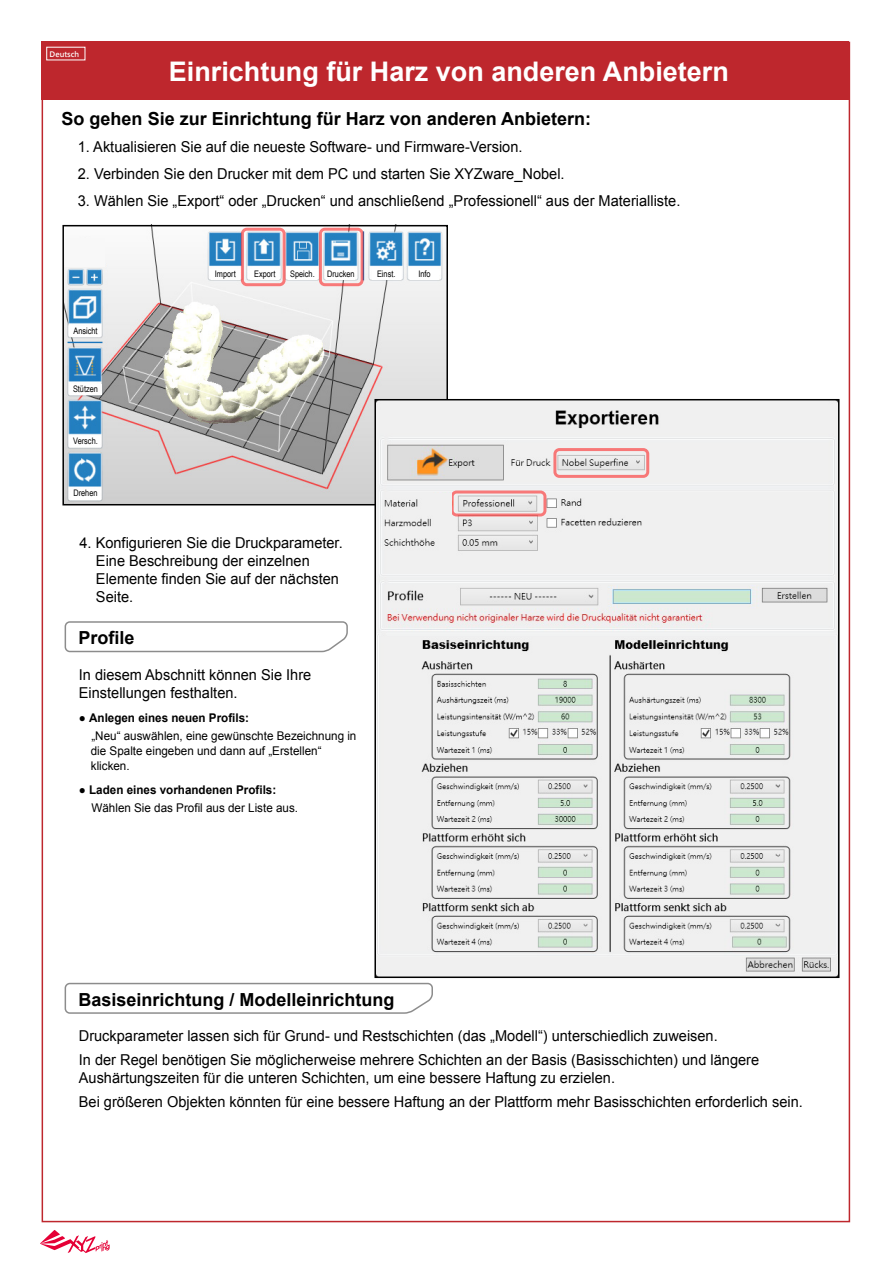
<style>
.page{position:relative;width:893px;height:1263px;background:#fff}
.page>*{position:absolute;margin:0;border:0;box-sizing:border-box;transform-origin:0 0}
.t1{font:700 27px "Arial";color:#fff}
.t2{font:700 18px "Arial";color:#000}
.t3{font:15px/18px "Arial";color:#000}
.t4{font:12px/18px "Arial";color:#000}
.t5{font:9px "Arial Narrow";color:#000}
.t6{font:700 7.5px "Microsoft Jheng Hei";color:#fff}
.s1{font-weight:700}
</style>
<div class="page">
<div style="left:42px;top:42px;width:807px;height:58px;background:#be272d"></div>
<img style="left:65px;top:228px;width:380px;height:274px">
<div style="left:65px;top:238px;width:39px;height:29px;background:#f8f8f8"></div>
<div style="left:62px;top:225px;width:386px;height:280px;border:2px solid #000"></div>
<div style="left:241px;top:228px;width:45px;height:58px;border:3px solid #f00;border-radius:4px"></div>
<div style="left:319px;top:228px;width:45px;height:58px;border:3px solid #f00;border-radius:4px"></div>
<svg style="left:65px;top:621px;width:283px;height:31px"></svg>
<svg style="left:65px;top:983px;width:368px;height:31px"></svg>
<svg style="left:40px;top:1230px;width:70px;height:23px"></svg>
<div style="left:211px;top:269px;width:29px;height:11px;background:#fff"></div>
<div style="left:71px;top:326px;width:29px;height:11px;background:#fff"></div>
<div style="left:70px;top:384px;width:31px;height:11px;background:#fff"></div>
<div style="left:71px;top:436px;width:29px;height:11px;background:#fff"></div>
<div style="left:71px;top:489px;width:29px;height:10px;background:#fff"></div>
<div style="left:250px;top:269px;width:29px;height:11px;background:#fff"></div>
<div style="left:288px;top:269px;width:29px;height:11px;background:#fff"></div>
<div style="left:372px;top:269px;width:29px;height:11px;background:#fff"></div>
<div style="left:326px;top:269px;width:29px;height:11px;background:#fff"></div>
<div style="left:410px;top:269px;width:29px;height:11px;background:#fff"></div>
<img style="left:377px;top:402px;width:459px;height:573px">
<div style="left:553px;top:448px;width:96px;height:30px;border:3px solid #f00;border-radius:4px"></div>
<div style="left:451px;top:490px;width:95px;height:26px;border:3px solid #f00;border-radius:4px"></div>
<div style="left:374px;top:399px;width:465px;height:579px;border:2px solid #000"></div>
<div style="left:433px;top:493px;width:18px;height:24px;background:#f0f0f0"></div>
<p class="t6" style="left:50px;top:50px;width:31px">Deutsch</p>
<h1 class="t1" style="left:169px;top:52px;width:562px">Einrichtung für Harz von anderen Anbietern</h1>
<p class="t2" style="left:62px;top:106px;width:531px">So gehen Sie zur Einrichtung für Harz von anderen Anbietern:</p>
<p class="t3" style="left:78px;top:138px;width:446px">1. Aktualisieren Sie auf die neueste Software- und Firmware-Version.</p>
<p class="t3" style="left:78px;top:165px;width:488px">2. Verbinden Sie den Drucker mit dem PC und starten Sie XYZware_Nobel.</p>
<p class="t3" style="left:78px;top:192px;width:604px">3. Wählen Sie „Export“ oder „Drucken“ und anschließend „Professionell“ aus der Materialliste.</p>
<p class="t5" style="left:73px;top:324px;width:26px">Ansicht</p>
<p class="t5" style="left:73px;top:382px;width:27px">Stützen</p>
<p class="t5" style="left:73px;top:434px;width:26px">Versch.</p>
<p class="t5" style="left:73px;top:487px;width:26px">Drehen</p>
<p class="t5" style="left:215px;top:267px;width:22px">Import</p>
<p class="t5" style="left:254px;top:267px;width:23px">Export</p>
<p class="t5" style="left:290px;top:267px;width:26px">Speich.</p>
<p class="t5" style="left:327px;top:267px;width:29px">Drucken</p>
<p class="t5" style="left:377px;top:267px;width:20px">Einst.</p>
<p class="t5" style="left:418px;top:267px;width:14px">Info</p>
<p class="t3" style="left:96px;top:533px;width:248px;text-indent:-16px">4. Konfigurieren Sie die Druckparameter.<br>Eine Beschreibung der einzelnen<br>Elemente finden Sie auf der nächsten<br>Seite.</p>
<p class="t2" style="left:79px;top:625px;width:58px">Profile</p>
<p class="t3" style="left:79px;top:665px;width:234px">In diesem Abschnitt können Sie Ihre<br>Einstellungen festhalten.</p>
<p class="t4" style="left:91px;top:708px;width:266px;text-indent:-13px">● <span class="s1">Anlegen eines neuen Profils:<br></span>„Neu“ auswählen, eine gewünschte Bezeichnung in</p>
<p class="t4" style="left:91px;top:743px;width:232px;line-height:15px">die Spalte eingeben und dann auf „Erstellen“ klicken.</p>
<p class="t4" style="left:91px;top:780px;width:208px;text-indent:-13px">● <span class="s1">Laden eines vorhandenen Profils:<br></span>Wählen Sie das Profil aus der Liste aus.</p>
<p class="t2" style="left:79px;top:987px;width:318px">Basiseinrichtung / Modelleinrichtung</p>
<p class="t3" style="left:79px;top:1024px;width:682px;line-height:24px">Druckparameter lassen sich für Grund- und Restschichten (das „Modell“) unterschiedlich zuweisen.<br>In der Regel benötigen Sie möglicherweise mehrere Schichten an der Basis (Basisschichten) und längere</p>
<p class="t3" style="left:79px;top:1066px;width:726px;line-height:24px">Aushärtungszeiten für die unteren Schichten, um eine bessere Haftung zu erzielen.<br>Bei größeren Objekten könnten für eine bessere Haftung an der Plattform mehr Basisschichten erforderlich sein.</p>
</div>
